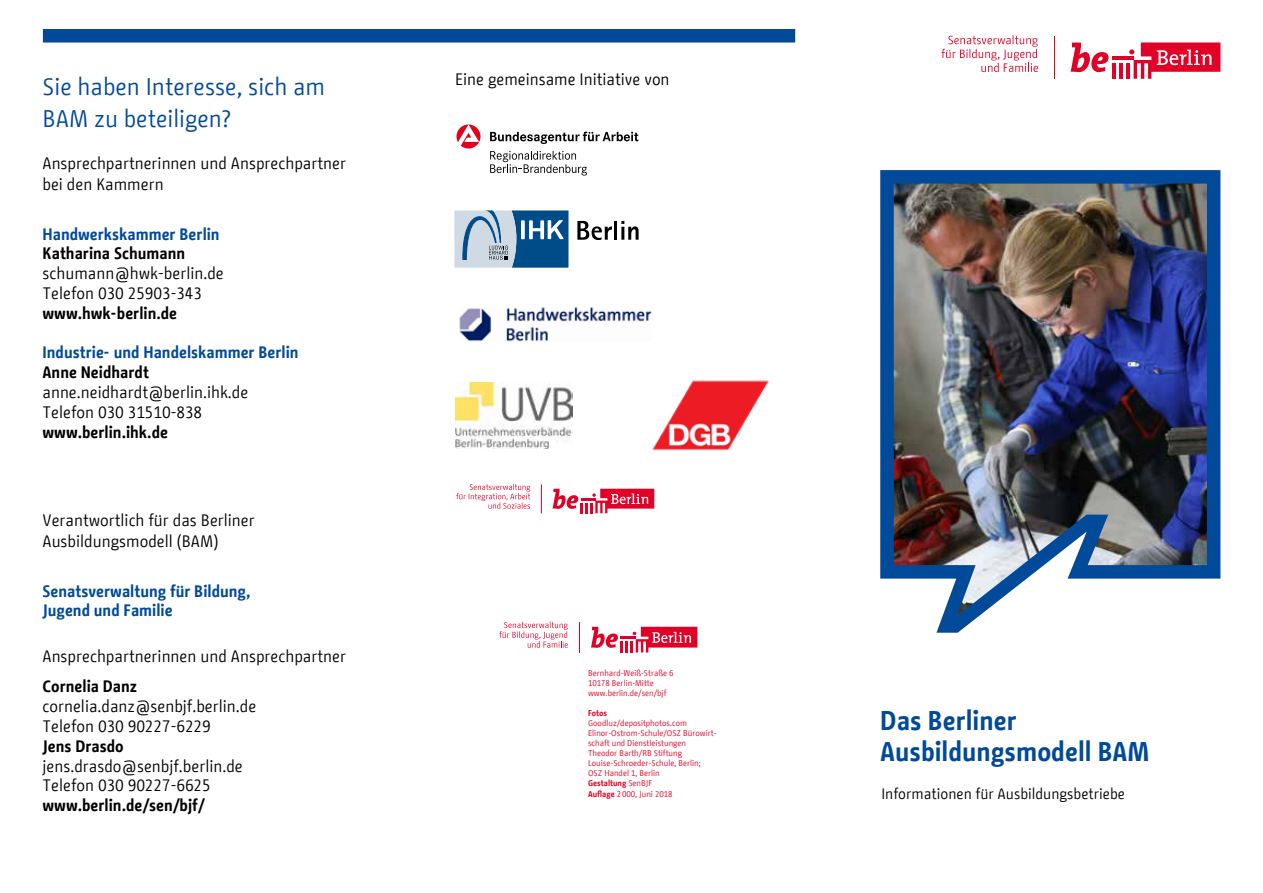
<style>
.page{position:relative;width:1263px;height:893px;background:#fff}
.page>*{position:absolute;margin:0;border:0;box-sizing:border-box;transform-origin:0 0}
.t1{font:700 27px/31.5px "BMF Change";color:#004a99}
.t2{font:24px/31.5px "BMF Change";color:#004a99}
.t3{font:16.5px/19.8px "BMF Change";color:#000}
.t4{font:700 16.5px "BMF Change";color:#000}
.t5{font:700 16.5px/19.8px "BMF Change";color:#004a99}
.t6{font:15px "BMF Change";color:#000}
.t7{font:8.4px/10.1px "BMF Change";color:#e20026}
.t8{font:700 8.4px "BMF Change";color:#e20026}
.s1{font-weight:700}
</style>
<div class="page">
<div style="left:50px;top:29px;width:738px;height:14px;background:#004a99"></div>
<img style="left:880px;top:170px;width:341px;height:463px">
<svg style="left:591px;top:627px;width:106px;height:25px"></svg>
<hr style="left:579px;top:622px;width:1px;height:30px;background:#e20026">
<svg style="left:499px;top:621px;width:69px;height:27px"></svg>
<svg style="left:1071px;top:43px;width:37px;height:29px"></svg>
<hr style="left:1112px;top:63px;width:3px;height:16px;background:#e20026">
<hr style="left:1119px;top:63px;width:4px;height:16px;background:#e20026">
<hr style="left:1126px;top:63px;width:4px;height:16px;background:#e20026">
<hr style="left:1112px;top:56px;width:21px;height:4px;background:#e20026">
<svg style="left:1129px;top:42px;width:91px;height:37px"></svg>
<hr style="left:1054px;top:36px;width:1px;height:43px;background:#e20026">
<svg style="left:941px;top:35px;width:97px;height:37px"></svg>
<img style="left:652px;top:380px;width:117px;height:71px">
<svg style="left:490px;top:151px;width:97px;height:25px"></svg>
<svg style="left:490px;top:132px;width:148px;height:12px"></svg>
<svg style="left:456px;top:125px;width:24px;height:24px"></svg>
<img style="left:459px;top:307px;width:193px;height:35px">
<img style="left:456px;top:382px;width:116px;height:67px">
<svg style="left:577px;top:221px;width:35px;height:19px"></svg>
<hr style="left:614px;top:221px;width:3px;height:19px;background:#000">
<svg style="left:621px;top:221px;width:18px;height:19px"></svg>
<svg style="left:454px;top:210px;width:114px;height:58px;background:#7199ba"></svg>
<svg style="left:553px;top:489px;width:101px;height:24px"></svg>
<svg style="left:541px;top:484px;width:1px;height:29px"></svg>
<svg style="left:456px;top:484px;width:74px;height:25px"></svg>
<h2 class="t2" style="left:43px;top:71px;width:284px">Sie haben Interesse, sich am<br>BAM zu beteiligen?</h2>
<p class="t3" style="left:43px;top:152px;width:305px;line-height:21px">Ansprechpartnerinnen und Ansprechpartner bei den Kammern</p>
<p class="t5" style="left:43px;top:224px;width:179px">Handwerkskammer Berlin</p>
<p class="t4" style="left:43px;top:242px;width:144px">Katharina Schumann</p>
<p class="t3" style="left:43px;top:264px;width:183px">schumann@hwk-berlin.de<br>Telefon 030 25903-343</p>
<p class="t4" style="left:43px;top:301px;width:136px">www.hwk-berlin.de</p>
<p class="t5" style="left:43px;top:343px;width:258px">Industrie- und Handelskammer Berlin</p>
<p class="t4" style="left:43px;top:361px;width:108px">Anne Neidhardt</p>
<p class="t3" style="left:43px;top:382px;width:207px">anne.neidhardt@berlin.ihk.de<br>Telefon 030 31510-838</p>
<p class="t4" style="left:43px;top:420px;width:127px">www.berlin.ihk.de</p>
<p class="t3" style="left:43px;top:509px;width:214px;line-height:21px">Verantwortlich für das Berliner<br>Ausbildungsmodell (BAM)</p>
<p class="t5" style="left:43px;top:581px;width:209px">Senatsverwaltung für Bildung,<br>Jugend und Familie</p>
<p class="t3" style="left:43px;top:646px;width:305px">Ansprechpartnerinnen und Ansprechpartner</p>
<p class="t4" style="left:43px;top:675px;width:96px">Cornelia Danz</p>
<p class="t3" style="left:43px;top:697px;width:215px">cornelia.danz@senbjf.berlin.de<br>Telefon 030 90227-6229</p>
<p class="t4" style="left:43px;top:734px;width:83px">Jens Drasdo</p>
<p class="t3" style="left:43px;top:756px;width:202px">jens.drasdo@senbjf.berlin.de<br>Telefon 030 90227-6625</p>
<p class="t4" style="left:43px;top:794px;width:164px">www.berlin.de/sen/bjf/</p>
<p class="t3" style="left:455px;top:70px;width:216px">Eine gemeinsame Initiative von</p>
<p class="t7" style="left:588px;top:668px;width:87px">Bernhard-Weiß-Straße 6<br>10178 Berlin-Mitte www.berlin.de/sen/bjf</p>
<p class="t8" style="left:588px;top:707px;width:21px">Fotos</p>
<p class="t7" style="left:588px;top:718px;width:130px">Goodluz/depositphotos.com<br>Elinor-Ostrom-Schule/OSZ Bürowirt&shy;schaft und Dienstleistungen<br>Theodor Barth/RB Stiftung<br>Louise-Schroeder-Schule, Berlin;<br>OSZ Handel 1, Berlin<br><span class="s1">Gestaltung</span> SenBJF<br><span class="s1">Auflage</span> 2000, Juni 2018</p>
<h1 class="t1" style="left:880px;top:705px;width:271px">Das Berliner<br>Ausbildungsmodell BAM</h1>
<p class="t6" style="left:881px;top:783px;width:245px">Informationen für Ausbildungsbetriebe</p>
</div>
